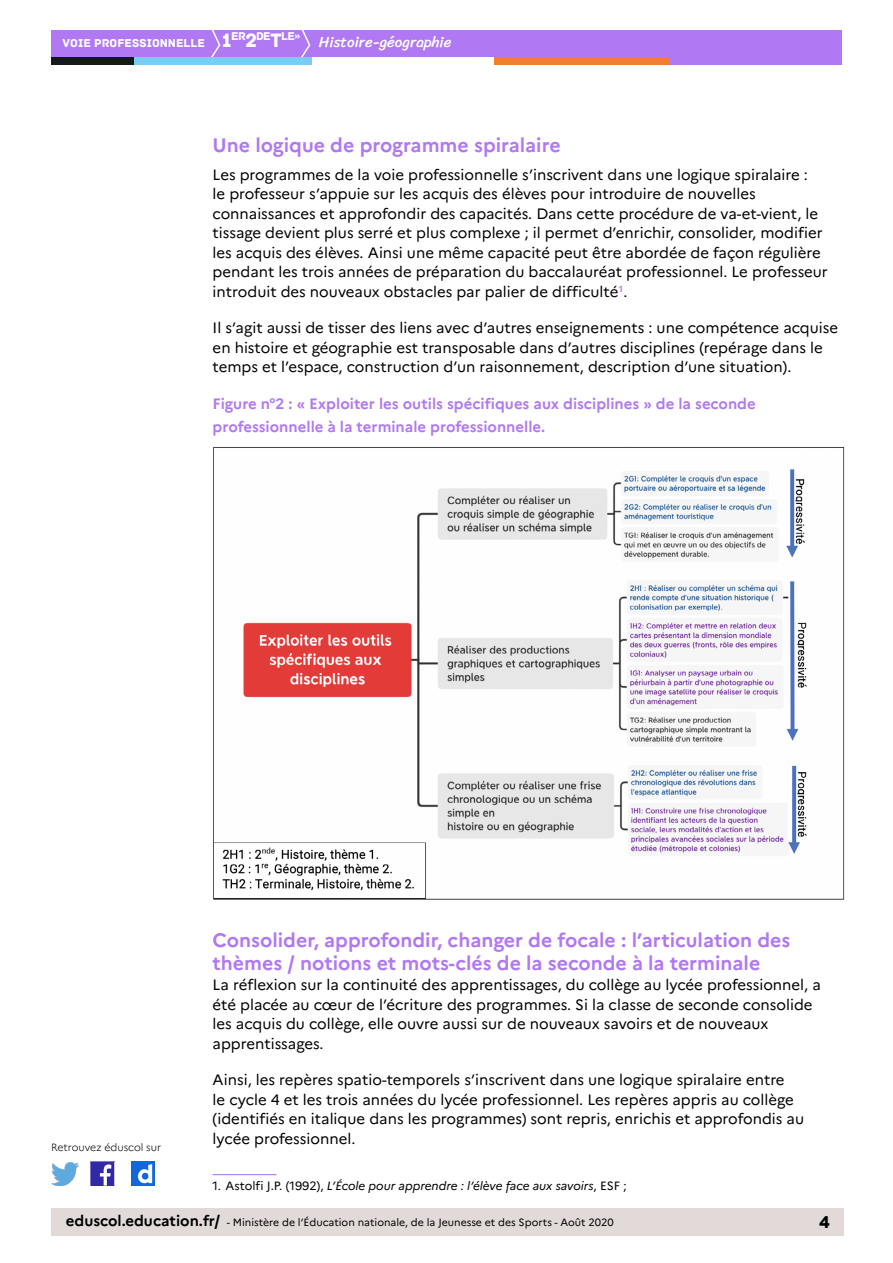
<style>
.page{position:relative;width:893px;height:1263px;background:#fff}
.page>*{position:absolute;margin:0;border:0;box-sizing:border-box;transform-origin:0 0}
.t1{font:700 19.5px/23.4px "Marianne";color:#b078f2}
.t2{font:18px "Archive";color:#000}
.t3{font:15px/19.5px "Marianne";color:#000}
.t4{font:700 15px/23.4px "Marianne";color:#b078f2}
.t5{font:15px "Sriracha";color:#fff}
.t6{font:italic 12px "Marianne";color:#000}
.t7{font:12px "Archive";color:#fff}
.t8{font:11.85px "Archive";color:#fff}
.t9{font:10.5px "Marianne";color:#000}
.t10{font:300 10.5px "Marianne";color:#000}
.s1{font-size:20.4px}
.s2{font-style:normal}
.s3{font-weight:700;font-size:15px}
</style>
<div class="page">
<div style="left:51px;top:1209px;width:792px;height:27px;background:#e1dad8"></div>
<img style="left:91px;top:1162px;width:23px;height:23px">
<img style="left:51px;top:1163px;width:28px;height:22px">
<img style="left:132px;top:1162px;width:22px;height:23px">
<div style="left:51px;top:30px;width:791px;height:27px;background:#b078f2"></div>
<svg style="left:211px;top:30px;width:10px;height:27px"></svg>
<svg style="left:301px;top:30px;width:10px;height:27px"></svg>
<div style="left:133px;top:57px;width:179px;height:8px;background:#79cdf4"></div>
<div style="left:51px;top:57px;width:82px;height:8px;background:#141a1c"></div>
<div style="left:667px;top:57px;width:175px;height:8px;background:#b078f2"></div>
<div style="left:494px;top:57px;width:175px;height:8px;background:#f0802b"></div>
<hr style="left:213px;top:1174px;width:63px;height:1px;background:#b078f2">
<img style="left:213px;top:447px;width:632px;height:453px">
<p class="t8" style="left:231px;top:29px;width:71px">ER<span class="s1">2</span>DE<span class="s1">T</span>LE»</p>
<p class="t7" style="left:63px;top:36px;width:171px">VOIE PROFESSIONNELLE <span class="s1">1</span></p>
<p class="t5" style="left:319px;top:33px;width:134px">Histoire-géographie</p>
<h1 class="t1" style="left:213px;top:133px;width:349px">Une logique de programme spiralaire</h1>
<p class="t3" style="left:213px;top:165px;width:617px">Les programmes de la voie professionnelle s’inscrivent dans une logique spiralaire :<br>le professeur s’appuie sur les acquis des élèves pour introduire de nouvelles connaissances et approfondir des capacités. Dans cette procédure de va-et-vient, le tissage devient plus serré et plus complexe ; il permet d’enrichir, consolider, modifier les acquis des élèves. Ainsi une même capacité peut être abordée de façon régulière pendant les trois années de préparation du baccalauréat professionnel. Le professeur introduit des nouveaux obstacles par palier de difficulté<sup>1</sup>.</p>
<p class="t3" style="left:213px;top:318px;width:627px">Il s’agit aussi de tisser des liens avec d’autres enseignements : une compétence acquise en histoire et géographie est transposable dans d’autres disciplines (repérage dans le temps et l’espace, construction d’un raisonnement, description d’une situation).</p>
<p class="t4" style="left:213px;top:392px;width:545px">Figure n°2 : « Exploiter les outils spécifiques aux disciplines » de la seconde professionnelle à la terminale professionnelle.</p>
<p class="t10" style="left:51px;top:1141px;width:112px">Retrouvez éduscol sur</p>
<h1 class="t1" style="left:213px;top:928px;width:579px">Consolider, approfondir, changer de focale : l’articulation des thèmes / notions et mots-clés de la seconde à la terminale</h1>
<p class="t3" style="left:213px;top:975px;width:610px">La réflexion sur la continuité des apprentissages, du collège au lycée professionnel, a été placée au cœur de l’écriture des programmes. Si la classe de seconde consolide les acquis du collège, elle ouvre aussi sur de nouveaux savoirs et de nouveaux apprentissages.</p>
<p class="t3" style="left:213px;top:1070px;width:593px">Ainsi, les repères spatio-temporels s’inscrivent dans une logique spiralaire entre<br>le cycle 4 et les trois années du lycée professionnel. Les repères appris au collège (identifiés en italique dans les programmes) sont repris, enrichis et approfondis au lycée professionnel.</p>
<p class="t6" style="left:213px;top:1178px;width:416px"><span class="s2">1. Astolfi J.P. (1992),</span> L’École pour apprendre : l’élève face aux savoirs<span class="s2">, ESF ;</span></p>
<p class="t9" style="left:66px;top:1216px;width:549px"><span class="s3">eduscol.education.fr/</span> - Ministère de l’Éducation nationale, de la Jeunesse et des Sports - Août 2020</p>
<p class="t2" style="left:819px;top:1211px;width:13px">4</p>
</div>
